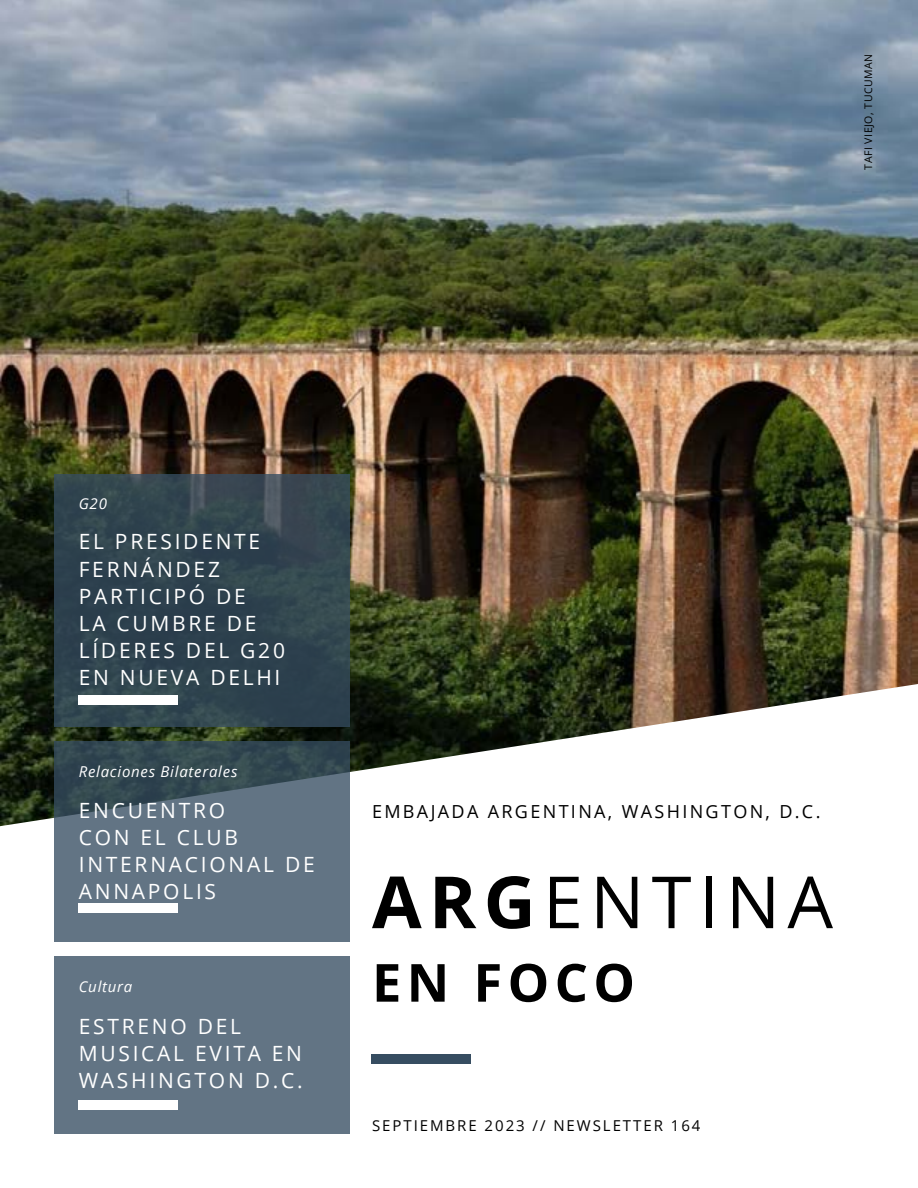
<style>
.page{position:relative;width:918px;height:1188px;background:#fff}
.page>*{position:absolute;margin:0;border:0;box-sizing:border-box;transform-origin:0 0}
.t1{font:72px "Open Sans";letter-spacing:.1em;color:#000}
.t2{font:700 52.5px "Open Sans";letter-spacing:.1em;color:#000}
.t3{font:21px/27px "Open Sans";letter-spacing:.13em;color:#fff}
.t4{font:18px "Open Sans";letter-spacing:.13em;color:#000}
.t5{font:italic 15px "Open Sans";letter-spacing:.05em;color:#fff}
.t6{font:15px "Open Sans";letter-spacing:.13em;color:#000}
.t7{font:10.5px "Open Sans";letter-spacing:.05em;color:#000}
.s1{font-weight:700}
</style>
<div class="page">
<img style="left:0;top:0;width:918px;height:826px">
<div style="left:372px;top:1055px;width:99px;height:9px;background:#364d61"></div>
<div style="left:55px;top:957px;width:295px;height:177px;background:#627484"></div>
<svg style="left:55px;top:741px;width:295px;height:200px;background:#556876"></svg>
<div style="left:55px;top:474px;width:295px;height:253px;background:#2f434e"></div>
<div style="left:79px;top:1100px;width:99px;height:9px;background:#fff"></div>
<div style="left:79px;top:903px;width:99px;height:9px;background:#fff"></div>
<div style="left:79px;top:695px;width:99px;height:9px;background:#fff"></div>
<p class="t7" style="left:861px;top:170px;width:118px;rotate:-90deg">TAFI VIEJO, TUCUMAN</p>
<p class="t5" style="left:79px;top:493px;width:30px">G20</p>
<p class="t3" style="left:79px;top:528px;width:208px">EL PRESIDENTE<br>FERNÁNDEZ<br>PARTICIPÓ DE<br>LA CUMBRE DE<br>LÍDERES DEL G20<br>EN NUEVA DELHI</p>
<p class="t5" style="left:79px;top:761px;width:160px">Relaciones Bilaterales</p>
<p class="t3" style="left:79px;top:796px;width:237px">ENCUENTRO<br>CON EL CLUB<br>INTERNACIONAL DE<br>ANNAPOLIS</p>
<p class="t5" style="left:79px;top:976px;width:55px">Cultura</p>
<p class="t3" style="left:79px;top:1012px;width:225px">ESTRENO DEL<br>MUSICAL EVITA EN<br>WASHINGTON D.C.</p>
<p class="t4" style="left:372px;top:800px;width:450px">EMBAJADA ARGENTINA, WASHINGTON, D.C.</p>
<h1 class="t1" style="left:372px;top:853px;width:463px"><span class="s1">ARG</span>ENTINA</h1>
<h2 class="t2" style="left:372px;top:946px;width:265px">EN FOCO</h2>
<p class="t6" style="left:372px;top:1115px;width:330px">SEPTIEMBRE 2023 // NEWSLETTER 164</p>
</div>
